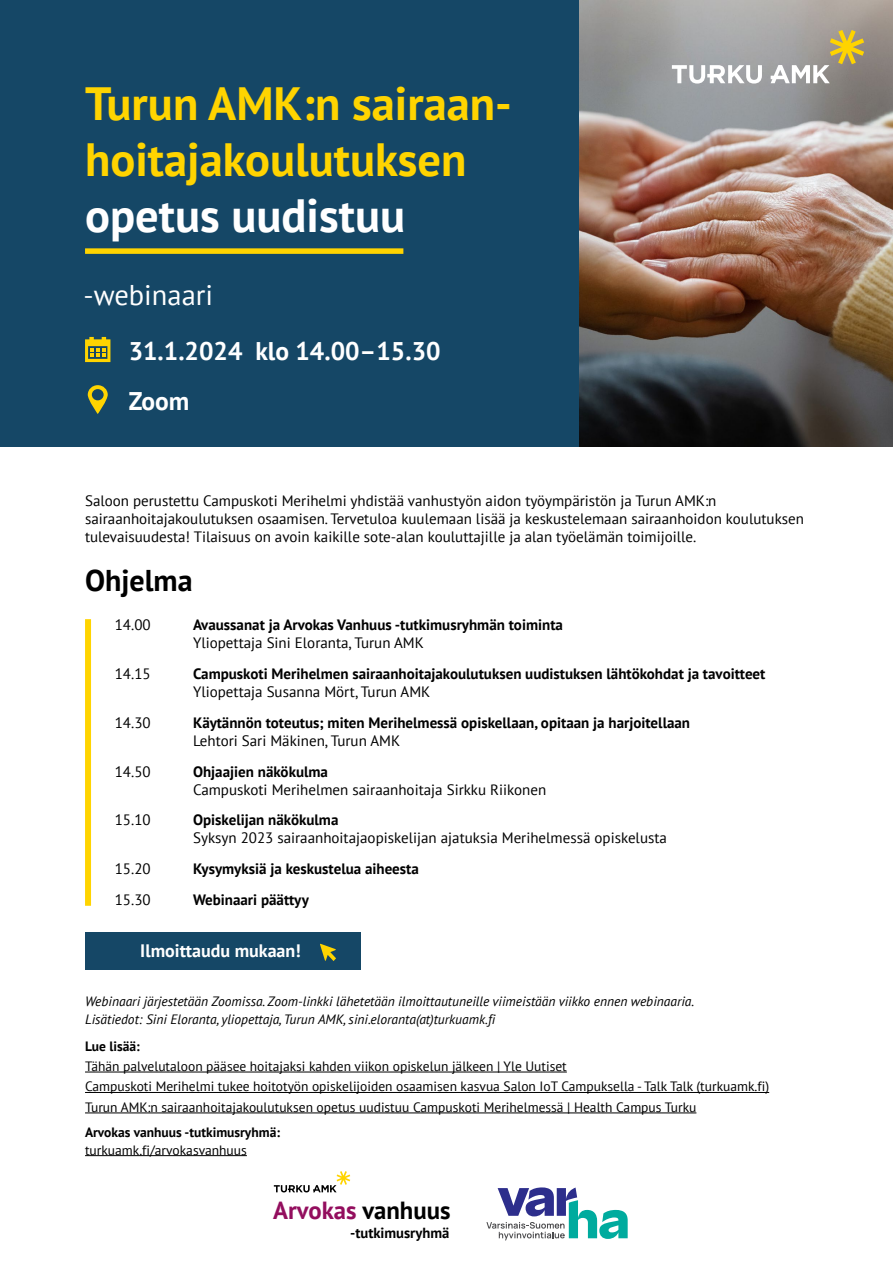
<style>
.page{position:relative;width:893px;height:1263px;background:#fff}
.page>*{position:absolute;margin:0;border:0;box-sizing:border-box;transform-origin:0 0}
.t1{font:700 46.5px/55.8px "PT Sans";color:#ffd400}
.t2{font:700 30px "PT Sans";color:#000}
.t3{font:28.5px "PT Sans";color:#fff}
.t4{font:700 25.5px "PT Sans";color:#fff}
.t5{font:700 24.75px "PT Sans";color:#930e5e}
.t6{font:700 18px "PT Sans";color:#fff}
.t7{font:15px/18px "PT Sans";color:#000}
.t8{font:700 15px "PT Sans";color:#000}
.t9{font:700 14.55px "PT Sans";color:#000}
.t10{font:13.5px "PT Sans";color:#000}
.t11{font:italic 13.5px/18px "PT Sans";color:#000}
.t12{font:700 13.5px "PT Sans";color:#000}
.s1{color:#fff}
.s2{color:#000}
</style>
<div class="page">
<div style="left:0;top:0;width:893px;height:447px;background:#154766"></div>
<img style="left:579px;top:0;width:314px;height:447px">
<hr style="left:85px;top:1072px;width:482px;height:1px;background:#000">
<hr style="left:85px;top:1092px;width:684px;height:1px;background:#000">
<hr style="left:85px;top:1112px;width:611px;height:1px;background:#000">
<hr style="left:85px;top:1155px;width:162px;height:1px;background:#000">
<svg style="left:274px;top:1171px;width:76px;height:21px"></svg>
<svg style="left:486px;top:1187px;width:142px;height:53px"></svg>
<svg style="left:672px;top:65px;width:90px;height:19px;background:#cbcccd"></svg>
<svg style="left:771px;top:30px;width:93px;height:53px;background:#afa890"></svg>
<div style="left:85px;top:619px;width:6px;height:287px;background:#ffd400"></div>
<div style="left:85px;top:248px;width:318px;height:6px;background:#ffd400"></div>
<svg style="left:85px;top:337px;width:25px;height:25px"></svg>
<svg style="left:88px;top:385px;width:20px;height:29px"></svg>
<div style="left:85px;top:932px;width:276px;height:38px;background:#154766"></div>
<svg style="left:320px;top:944px;width:16px;height:17px"></svg>
<p class="t1" style="left:85px;top:75px;width:428px">Turun AMK:n sairaan&shy;hoitajakoulutuksen <span class="s1">opetus uudistuu</span></p>
<p class="t3" style="left:84px;top:277px;width:131px">-webinaari</p>
<p class="t4" style="left:129px;top:334px;width:313px">31.1.2024 klo 14.00–15.30</p>
<p class="t4" style="left:129px;top:384px;width:62px">Zoom</p>
<p class="t7" style="left:85px;top:492px;width:720px">Saloon perustettu Campuskoti Merihelmi yhdistää vanhustyön aidon työympäristön ja Turun AMK:n sairaanhoitajakoulutuksen osaamisen. Tervetuloa kuulemaan lisää ja keskustelemaan sairaanhoidon koulutuksen tulevaisuudesta! Tilaisuus on avoin kaikille sote-alan kouluttajille ja alan työelämän toimijoille.</p>
<p class="t2" style="left:85px;top:561px;width:109px">Ohjelma</p>
<p class="t7" style="left:115px;top:616px;width:37px">14.00</p>
<p class="t8" style="left:193px;top:615px;width:371px">Avaussanat ja Arvokas Vanhuus -tutkimusryhmän toiminta</p>
<p class="t7" style="left:193px;top:634px;width:232px">Yliopettaja Sini Eloranta, Turun AMK</p>
<p class="t7" style="left:115px;top:664px;width:37px">14.15</p>
<p class="t8" style="left:193px;top:664px;width:574px">Campuskoti Merihelmen sairaanhoitajakoulutuksen uudistuksen lähtökohdat ja tavoitteet</p>
<p class="t7" style="left:193px;top:682px;width:239px">Yliopettaja Susanna Mört, Turun AMK</p>
<p class="t7" style="left:115px;top:713px;width:37px">14.30</p>
<p class="t8" style="left:193px;top:713px;width:499px">Käytännön toteutus; miten Merihelmessä opiskellaan, opitaan ja harjoitellaan</p>
<p class="t7" style="left:193px;top:731px;width:209px">Lehtori Sari Mäkinen, Turun AMK</p>
<p class="t7" style="left:115px;top:762px;width:37px">14.50</p>
<p class="t8" style="left:193px;top:761px;width:136px">Ohjaajien näkökulma</p>
<p class="t7" style="left:193px;top:780px;width:355px">Campuskoti Merihelmen sairaanhoitaja Sirkku Riikonen</p>
<p class="t7" style="left:115px;top:811px;width:37px">15.10</p>
<p class="t8" style="left:193px;top:810px;width:147px">Opiskelijan näkökulma</p>
<p class="t7" style="left:193px;top:829px;width:475px">Syksyn 2023 sairaanhoitajaopiskelijan ajatuksia Merihelmessä opiskelusta</p>
<p class="t7" style="left:115px;top:859px;width:37px">15.20</p>
<p class="t8" style="left:193px;top:859px;width:227px">Kysymyksiä ja keskustelua aiheesta</p>
<p class="t7" style="left:115px;top:890px;width:37px">15.30</p>
<p class="t8" style="left:193px;top:890px;width:117px">Webinaari päättyy</p>
<p class="t6" style="left:140px;top:938px;width:162px">Ilmoittaudu mukaan!</p>
<p class="t11" style="left:85px;top:992px;width:611px">Webinaari järjestetään Zoomissa. Zoom-linkki lähetetään ilmoittautuneille viimeistään viikko ennen webinaaria.<br>Lisätiedot: Sini Eloranta, yliopettaja, Turun AMK, sini.eloranta(at)turkuamk.fi</p>
<p class="t12" style="left:85px;top:1037px;width:56px">Lue lisää:</p>
<p class="t10" style="left:85px;top:1057px;width:483px">Tähän palvelutaloon pääsee hoitajaksi kahden viikon opiskelun jälkeen | Yle Uutiset</p>
<p class="t10" style="left:85px;top:1078px;width:686px">Campuskoti Merihelmi tukee hoitotyön opiskelijoiden osaamisen kasvua Salon IoT Campuksella - Talk Talk (turkuamk.fi)</p>
<p class="t10" style="left:85px;top:1098px;width:613px">Turun AMK:n sairaanhoitajakoulutuksen opetus uudistuu Campuskoti Merihelmessä | Health Campus Turku</p>
<p class="t12" style="left:85px;top:1123px;width:196px">Arvokas vanhuus -tutkimusryhmä:</p>
<p class="t10" style="left:85px;top:1141px;width:163px">turkuamk.fi/arvokasvanhuus</p>
<p class="t5" style="left:273px;top:1194px;width:179px">Arvokas <span class="s2">vanhuus</span></p>
<p class="t9" style="left:350px;top:1223px;width:101px">-tutkimusryhmä</p>
</div>
